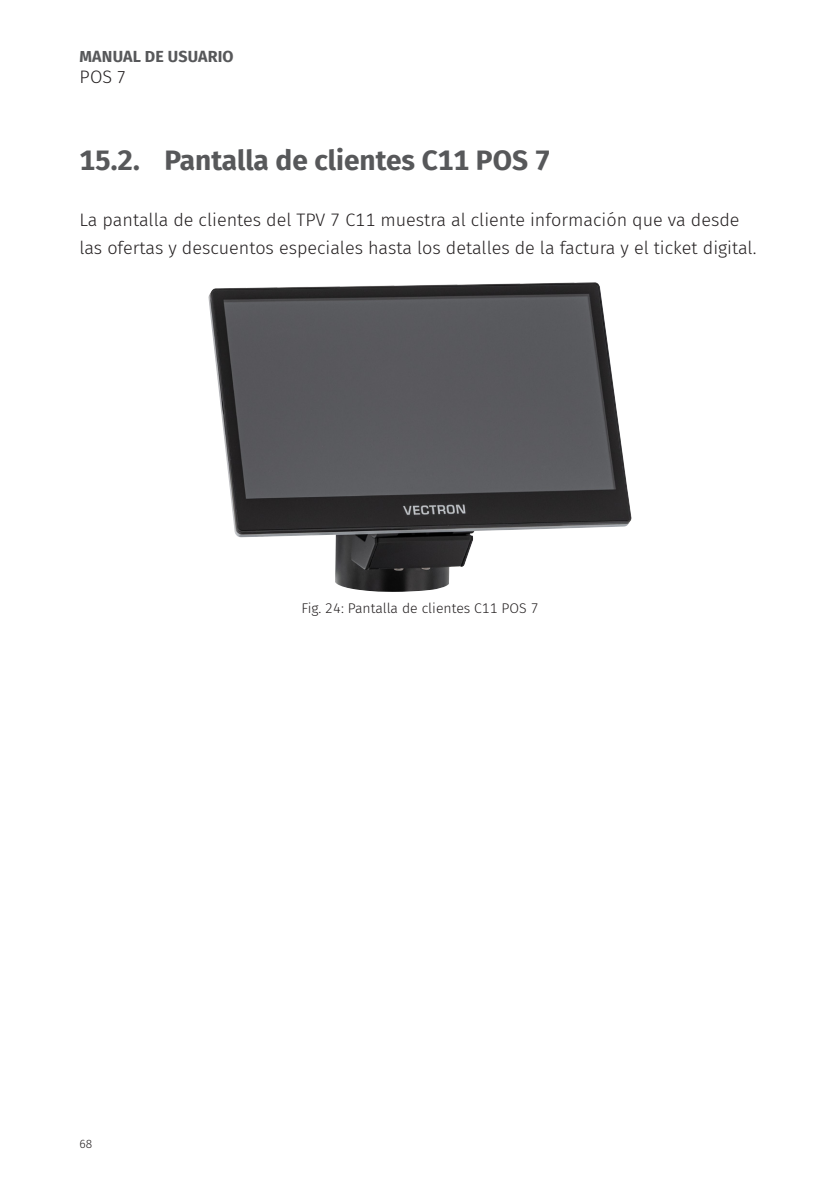
<style>
.page{position:relative;width:840px;height:1191px;background:#fff}
.page>*{position:absolute;margin:0;border:0;box-sizing:border-box;transform-origin:0 0}
.t1{font:700 28px "Fira Sans";color:#57585a}
.Fließtext{font:300 18px/28px "Fira Sans";color:#231f20}
.t2{font:700 16px "Fira Sans";letter-spacing:.01em;color:#57585a}
.t3{font:300 14px "Fira Sans";color:#231f20}
.t4{font:300 12px "Fira Sans";color:#231f20}
</style>
<div class="page">
<img style="left:208px;top:282px;width:423px;height:310px">
<p class="t2" style="left:79px;top:43px;width:155px">MANUAL DE USUARIO</p>
<p class="Fließtext" style="left:79px;top:63px;width:47px">POS 7</p>
<p class="t1" style="left:79px;top:136px;width:472px">15.2. Pantalla de clientes C11 POS 7</p>
<p class="Fließtext" style="left:79px;top:205px;width:678px">La pantalla de clientes del TPV 7 C11 muestra al cliente información que va desde las ofertas y descuentos especiales hasta los detalles de la factura y el ticket digital.</p>
<p class="t4" style="left:79px;top:1135px;width:14px">68</p>
<p class="t3" style="left:301px;top:598px;width:238px">Fig. 24: Pantalla de clientes C11 POS 7</p>
</div>
